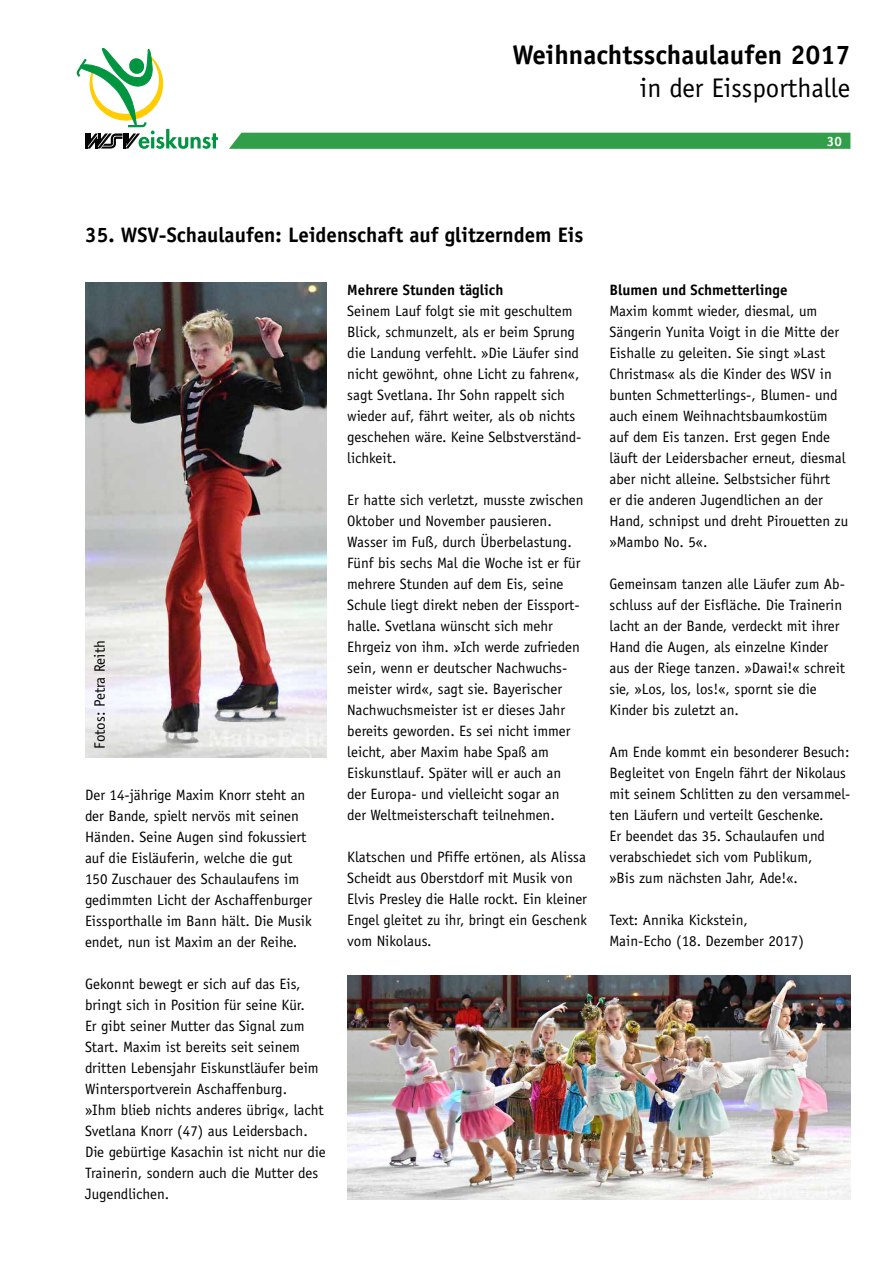
<style>
.page{position:relative;width:893px;height:1263px;background:#fff}
.page>*{position:absolute;margin:0;border:0;box-sizing:border-box;transform-origin:0 0}
.t1{font:700 27px "Officina Sans";color:#000}
.t2{font:27px "Officina Sans";color:#000}
.t3{font:700 21px "Officina Sans";color:#000}
.t4{font:15px/21px "Officina Sans";color:#000}
.t5{font:700 15px "Officina Sans";color:#000}
.t6{font:700 13.5px "Officina Sans";color:#fff}
</style>
<div class="page">
<svg style="left:77px;top:48px;width:141px;height:101px"></svg>
<svg style="left:229px;top:133px;width:621px;height:16px;background:#35a04c"></svg>
<img style="left:347px;top:976px;width:503px;height:223px">
<img style="left:85px;top:283px;width:241px;height:474px">
<h1 class="t1" style="left:512px;top:38px;width:339px">Weihnachtsschaulaufen 2017</h1>
<h1 class="t2" style="left:640px;top:72px;width:212px">in der Eissporthalle</h1>
<p class="t6" style="left:827px;top:133px;width:17px">30</p>
<h2 class="t3" style="left:85px;top:222px;width:500px">35. WSV-Schaulaufen: Leidenschaft auf glitzerndem Eis</h2>
<p class="t4" style="left:89px;top:749px;width:110px;rotate:-90deg">Fotos: Petra Reith</p>
<p class="t4" style="left:85px;top:785px;width:229px">Der 14-jährige Maxim Knorr steht an der Bande, spielt nervös mit seinen Händen. Seine Augen sind fokussiert auf die Eisläuferin, welche die gut 150 Zuschauer des Schaulaufens im gedimmten Licht der Aschaffenburger Eissporthalle im Bann hält. Die Musik endet, nun ist Maxim an der Reihe.</p>
<p class="t4" style="left:85px;top:974px;width:242px">Gekonnt bewegt er sich auf das Eis, bringt sich in Position für seine Kür.<br>Er gibt seiner Mutter das Signal zum Start. Maxim ist bereits seit seinem dritten Lebensjahr Eiskunstläufer beim Wintersportverein Aschaffenburg.<br>»Ihm blieb nichts anderes übrig«, lacht Svetlana Knorr (47) aus Leidersbach.<br>Die gebürtige Kasachin ist nicht nur die Trainerin, sondern auch die Mutter des Jugendlichen.</p>
<p class="t5" style="left:347px;top:280px;width:158px">Mehrere Stunden täglich</p>
<p class="t4" style="left:347px;top:300px;width:236px">Seinem Lauf folgt sie mit geschultem Blick, schmunzelt, als er beim Sprung die Landung verfehlt. »Die Läufer sind nicht gewöhnt, ohne Licht zu fahren«, sagt Svetlana. Ihr Sohn rappelt sich wieder auf, fährt weiter, als ob nichts geschehen wäre. Keine Selbstverständ&shy;lichkeit.</p>
<p class="t4" style="left:347px;top:489px;width:238px">Er hatte sich verletzt, musste zwischen Oktober und November pausieren.<br>Wasser im Fuß, durch Überbelastung.<br>Fünf bis sechs Mal die Woche ist er für mehrere Stunden auf dem Eis, seine Schule liegt direkt neben der Eissport&shy;halle. Svetlana wünscht sich mehr Ehrgeiz von ihm. »Ich werde zufrieden sein, wenn er deutscher Nachwuchs&shy;meister wird«, sagt sie. Bayerischer Nachwuchsmeister ist er dieses Jahr bereits geworden. Es sei nicht immer leicht, aber Maxim habe Spaß am Eiskunstlauf. Später will er auch an der Europa- und vielleicht sogar an<br>der Weltmeisterschaft teilnehmen.</p>
<p class="t4" style="left:347px;top:846px;width:241px">Klatschen und Pfiffe ertönen, als Alissa Scheidt aus Oberstdorf mit Musik von Elvis Presley die Halle rockt. Ein kleiner Engel gleitet zu ihr, bringt ein Geschenk vom Nikolaus.</p>
<p class="t5" style="left:609px;top:280px;width:180px">Blumen und Schmetterlinge</p>
<p class="t4" style="left:609px;top:300px;width:240px">Maxim kommt wieder, diesmal, um Sängerin Yunita Voigt in die Mitte der Eishalle zu geleiten. Sie singt »Last Christmas« als die Kinder des WSV in bunten Schmetterlings-, Blumen- und auch einem Weihnachtsbaumkostüm auf dem Eis tanzen. Erst gegen Ende läuft der Leidersbacher erneut, diesmal aber nicht alleine. Selbstsicher führt<br>er die anderen Jugendlichen an der Hand, schnipst und dreht Pirouetten zu »Mambo No. 5«.</p>
<p class="t4" style="left:609px;top:573px;width:237px">Gemeinsam tanzen alle Läufer zum Ab&shy;schluss auf der Eisfläche. Die Trainerin lacht an der Bande, verdeckt mit ihrer Hand die Augen, als einzelne Kinder aus der Riege tanzen. »Dawai!« schreit sie, »Los, los, los!«, spornt sie die Kinder bis zuletzt an.</p>
<p class="t4" style="left:609px;top:741px;width:242px">Am Ende kommt ein besonderer Besuch:<br>Begleitet von Engeln fährt der Nikolaus mit seinem Schlitten zu den versammel&shy;ten Läufern und verteilt Geschenke.<br>Er beendet das 35. Schaulaufen und verabschiedet sich vom Publikum,<br>»Bis zum nächsten Jahr, Ade!«.</p>
<p class="t4" style="left:609px;top:909px;width:196px">Text: Annika Kickstein,<br>Main-Echo (18. Dezember 2017)</p>
</div>
